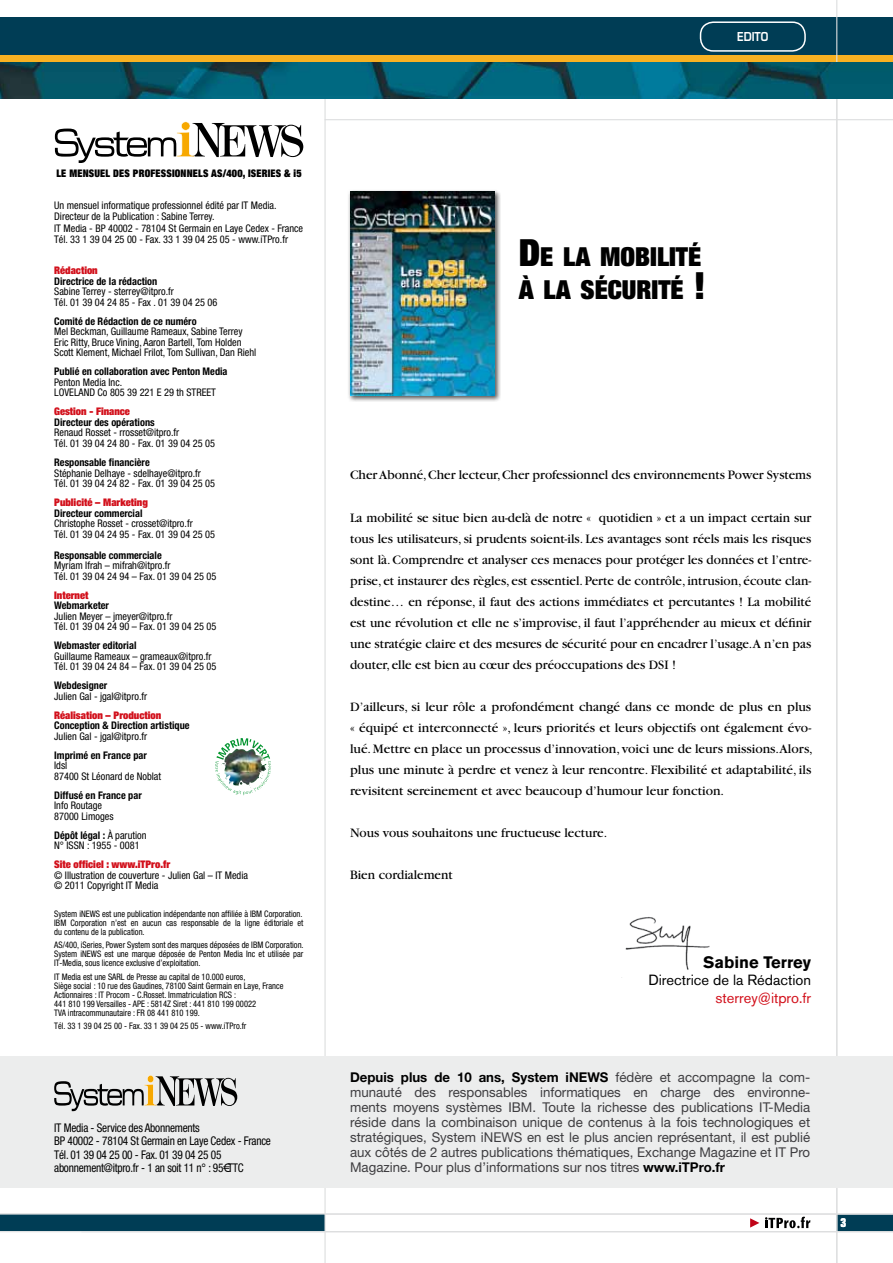
<style>
.page{position:relative;width:893px;height:1263px;background:#fff}
.page>*{position:absolute;margin:0;border:0;box-sizing:border-box;transform-origin:0 0}
.t1{font:900 expanded 26.25px/33px "Helvetica Neue";color:#000}
.t2{font:700 16.5px "Akzidenz Grotesk BE";color:#000}
.t3{font:14.7px "Akzidenz Grotesk BE";color:#000}
.t4{font:14.7px "Akzidenz Grotesk BE";color:#d2101b}
.t5{font:13.5px/21px "Garamond";color:#000;text-align:justify}
.t6{font:13.5px/15px "Helvetica Neue";color:#3e3d40;text-align:justify}
.t7{font:condensed 12px/13.5px "Helvetica Neue";letter-spacing:-.02em;color:#000;scale:.94 1}
.t8{font:600 12px "Eurostile";color:#fff;scale:.88 1}
.t9{font:700 condensed 12px "Eurostile";color:#fff}
.t10{font:condensed 10.5px/10.5px "Helvetica Neue";color:#000}
.t11{font:700 condensed 10.5px "Helvetica Neue";color:#000}
.t12{font:900 expanded 10.5px "Helvetica Neue";color:#d2101b}
.t13{font:900 expanded 10.5px "Helvetica Neue";letter-spacing:.02em;color:#000;scale:.96 1}
.t14{font:condensed 9px/9px "Helvetica Neue";color:#000;text-align:justify;scale:.94 1}
.s1{font-weight:700}
.s2{font-size:37.5px}
.s3{font-weight:700;color:#000}
</style>
<div class="page">
<div style="left:836px;top:1214px;width:57px;height:18px;background:#003d55"></div>
<svg style="left:750px;top:1218px;width:9px;height:9px"></svg>
<svg style="left:765px;top:1217px;width:45px;height:11px"></svg>
<hr style="left:325px;top:119px;width:568px;height:1px;background:#dddedf">
<div style="left:0;top:52px;width:893px;height:10px;background:#f8b122"></div>
<div style="left:0;top:1214px;width:325px;height:17px;background:#003d55"></div>
<div style="left:0;top:17px;width:893px;height:38px;background:#003d55"></div>
<div style="left:700px;top:21px;width:106px;height:31px;border:2px solid #fff;border-radius:13px"></div>
<svg style="left:55px;top:122px;width:248px;height:41px"></svg>
<div style="left:348px;top:189px;width:153px;height:213px;background:#000;opacity:.66"></div>
<img style="left:350px;top:191px;width:145px;height:205px">
<img style="left:218px;top:738px;width:45px;height:47px">
<img style="left:625px;top:917px;width:85px;height:53px">
<hr style="left:836px;top:0;width:1px;height:1263px;background:#dddedf">
<hr style="left:0;top:1213px;width:893px;height:1px;background:#dddedf">
<hr style="left:0;top:1231px;width:893px;height:1px;background:#dddedf">
<hr style="left:324px;top:63px;width:2px;height:1200px;background:#dddedf">
<img style="left:0;top:62px;width:893px;height:36px">
<div style="left:0;top:1056px;width:893px;height:131px;background:#eceded"></div>
<svg style="left:54px;top:1075px;width:183px;height:36px"></svg>
<p class="t8" style="left:737px;top:29px;width:37px">EDITO</p>
<p class="t13" style="left:56px;top:167px;width:257px">LE MENSUEL DES PROFESSIONNELS AS/400, ISERIES &amp; i5</p>
<p class="t10" style="left:54px;top:200px;width:250px;line-height:11.2px">Un mensuel informatique professionnel édité par IT Media.<br>Directeur de la Publication : Sabine Terrey.<br>IT Media - BP 40002 - 78104 St Germain en Laye Cedex - France Tél. 33 1 39 04 25 00 - Fax. 33 1 39 04 25 05 - www.iTPro.fr</p>
<p class="t12" style="left:54px;top:264px;width:45px">Rédaction</p>
<p class="t11" style="left:54px;top:275px;width:105px">Directrice de la rédaction</p>
<p class="t10" style="left:54px;top:286px;width:165px">Sabine Terrey - sterrey@itpro.fr<br>Tél. 01 39 04 24 85 - Fax . 01 39 04 25 06</p>
<p class="t11" style="left:54px;top:315px;width:144px">Comité de Rédaction de ce numéro</p>
<p class="t10" style="left:54px;top:326px;width:204px">Mel Beckman, Guillaume Rameaux, Sabine Terrey<br>Eric Ritty, Bruce Vining, Aaron Bartell, Tom Holden<br>Scott Klement, Michael Frilot, Tom Sullivan, Dan Riehl</p>
<p class="t11" style="left:54px;top:365px;width:175px">Publié en collaboration avec Penton Media</p>
<p class="t10" style="left:54px;top:377px;width:163px">Penton Media Inc.<br>LOVELAND Co 805 39 221 E 29 th STREET</p>
<p class="t12" style="left:54px;top:405px;width:77px">Gestion - Finance</p>
<p class="t11" style="left:54px;top:416px;width:102px">Directeur des opérations</p>
<p class="t10" style="left:54px;top:427px;width:162px">Renaud Rosset - rrosset@itpro.fr<br>Tél. 01 39 04 24 80 - Fax. 01 39 04 25 05</p>
<p class="t11" style="left:54px;top:456px;width:97px">Responsable financière</p>
<p class="t10" style="left:54px;top:467px;width:162px">Stéphanie Delhaye - sdelhaye@itpro.fr<br>Tél. 01 39 04 24 82 - Fax. 01 39 04 25 05</p>
<p class="t12" style="left:54px;top:495px;width:95px">Publicité – Marketing</p>
<p class="t11" style="left:54px;top:506px;width:90px">Directeur commercial</p>
<p class="t10" style="left:54px;top:518px;width:162px">Christophe Rosset - crosset@itpro.fr<br>Tél. 01 39 04 24 95 - Fax. 01 39 04 25 05</p>
<p class="t11" style="left:54px;top:548px;width:109px">Responsable commerciale</p>
<p class="t10" style="left:54px;top:560px;width:164px">Myriam Ifrah – mifrah@itpro.fr<br>Tél. 01 39 04 24 94 – Fax. 01 39 04 25 05</p>
<p class="t12" style="left:54px;top:588px;width:36px">Internet</p>
<p class="t11" style="left:54px;top:599px;width:56px">Webmarketer</p>
<p class="t10" style="left:54px;top:611px;width:164px">Julien Meyer – jmeyer@itpro.fr<br>Tél. 01 39 04 24 90 – Fax. 01 39 04 25 05</p>
<p class="t11" style="left:54px;top:639px;width:84px">Webmaster editorial</p>
<p class="t10" style="left:54px;top:651px;width:164px">Guillaume Rameaux – grameaux@itpro.fr<br>Tél. 01 39 04 24 84 – Fax. 01 39 04 25 05</p>
<p class="t11" style="left:54px;top:679px;width:54px">Webdesigner</p>
<p class="t10" style="left:54px;top:691px;width:94px">Julien Gal - jgal@itpro.fr</p>
<p class="t12" style="left:54px;top:708px;width:108px">Réalisation – Production</p>
<p class="t11" style="left:54px;top:719px;width:137px">Conception &amp; Direction artistique</p>
<p class="t10" style="left:54px;top:731px;width:94px">Julien Gal - jgal@itpro.fr</p>
<p class="t11" style="left:54px;top:749px;width:94px">Imprimé en France par</p>
<p class="t10" style="left:54px;top:760px;width:109px">Idsl<br>87400 St Léonard de Noblat</p>
<p class="t11" style="left:54px;top:789px;width:89px">Diffusé en France par</p>
<p class="t10" style="left:54px;top:800px;width:61px">Info Routage<br>87000 Limoges</p>
<p class="t10" style="left:54px;top:830px;width:94px"><span class="s1">Dépôt légal :</span> À parution<br>N° ISSN : 1955 - 0081</p>
<p class="t12" style="left:54px;top:858px;width:118px">Site officiel : www.iTPro.fr</p>
<p class="t10" style="left:54px;top:870px;width:195px">© Illustration de couverture - Julien Gal – IT Media © 2011 Copyright IT Media</p>
<p class="t14" style="left:54px;top:909px;width:267px">System iNEWS est une publication indépendante non affiliée à IBM Corporation.<br>IBM Corporation n’est en aucun cas responsable de la ligne éditoriale et du contenu de la publication.</p>
<p class="t14" style="left:54px;top:941px;width:267px">AS/400, iSeries, Power System sont des marques déposées de IBM Corporation.<br>System iNEWS est une marque déposée de Penton Media Inc et utilisée par IT-Media, sous licence exclusive d’exploitation.</p>
<p class="t14" style="left:54px;top:972px;width:245px;text-align:left">IT Media est une SARL de Presse au capital de 10.000 euros,<br>Siège social : 10 rue des Gaudines, 78100 Saint Germain en Laye, France Actionnaires : IT Procom - C.Rosset. Immatriculation RCS :<br>441 810 199 Versailles - APE : 5814Z Siret : 441 810 199 00022<br>TVA intracommunautaire : FR 08 441 810 199.</p>
<p class="t14" style="left:54px;top:1021px;width:206px">Tél. 33 1 39 04 25 00 - Fax. 33 1 39 04 25 05 - www.iTPro.fr</p>
<p class="t7" style="left:54px;top:1121px;width:232px">IT Media - Service des Abonnements<br>BP 40002 - 78104 St Germain en Laye Cedex - France Tél. 01 39 04 25 00 - Fax. 01 39 04 25 05 abonnement@itpro.fr - 1 an soit 11 n° : 95€ TTC</p>
<h1 class="t1" style="left:519px;top:240px;width:189px"><span class="s2">D</span>E LA MOBILITÉ<br>À LA SÉCURITÉ <span class="s2">!</span></h1>
<p class="t5" style="left:350px;top:465px;width:463px">Cher Abonné, Cher lecteur, Cher professionnel des environnements Power Systems</p>
<p class="t5" style="left:350px;top:507px;width:463px">La mobilité se situe bien au-delà de notre « quotidien » et a un impact certain sur tous les utilisateurs, si prudents soient-ils. Les avantages sont réels mais les risques sont là. Comprendre et analyser ces menaces pour protéger les données et l’entre&shy;prise, et instaurer des règles, est essentiel. Perte de contrôle, intrusion, écoute clan&shy;destine… en réponse, il faut des actions immédiates et percutantes ! La mobilité est une révolution et elle ne s’improvise, il faut l’appréhender au mieux et définir une stratégie claire et des mesures de sécurité pour en encadrer l’usage.A n’en pas douter, elle est bien au cœur des préoccupations des DSI !</p>
<p class="t5" style="left:350px;top:696px;width:464px;text-align:left">D’ailleurs, si leur rôle a profondément changé dans ce monde de plus en plus « équipé et interconnecté », leurs priorités et leurs objectifs ont également évo&shy;lué. Mettre en place un processus d’innovation, voici une de leurs missions.Alors, plus une minute à perdre et venez à leur rencontre. Flexibilité et adaptabilité, ils revisitent sereinement et avec beaucoup d’humour leur fonction.</p>
<p class="t5" style="left:350px;top:822px;width:259px">Nous vous souhaitons une fructueuse lecture.</p>
<p class="t5" style="left:350px;top:865px;width:104px">Bien cordialement</p>
<p class="t2" style="left:703px;top:953px;width:109px">Sabine Terrey</p>
<p class="t3" style="left:648px;top:971px;width:164px">Directrice de la Rédaction</p>
<p class="t4" style="left:715px;top:989px;width:97px">sterrey@itpro.fr</p>
<p class="t6" style="left:350px;top:1069px;width:462px"><span class="s3">Depuis plus de 10 ans, System iNEWS</span> fédère et accompagne la com&shy;munauté des responsables informatiques en charge des environne&shy;ments moyens systèmes IBM. Toute la richesse des publications IT-Media réside dans la combinaison unique de contenus à la fois technologiques et stratégiques, System iNEWS en est le plus ancien représentant, il est publié aux côtés de 2 autres publications thématiques, Exchange Magazine et IT Pro Magazine. Pour plus d’informations sur nos titres <span class="s3">www.iTPro.fr</span></p>
<p class="t9" style="left:840px;top:1215px;width:7px">3</p>
</div>
